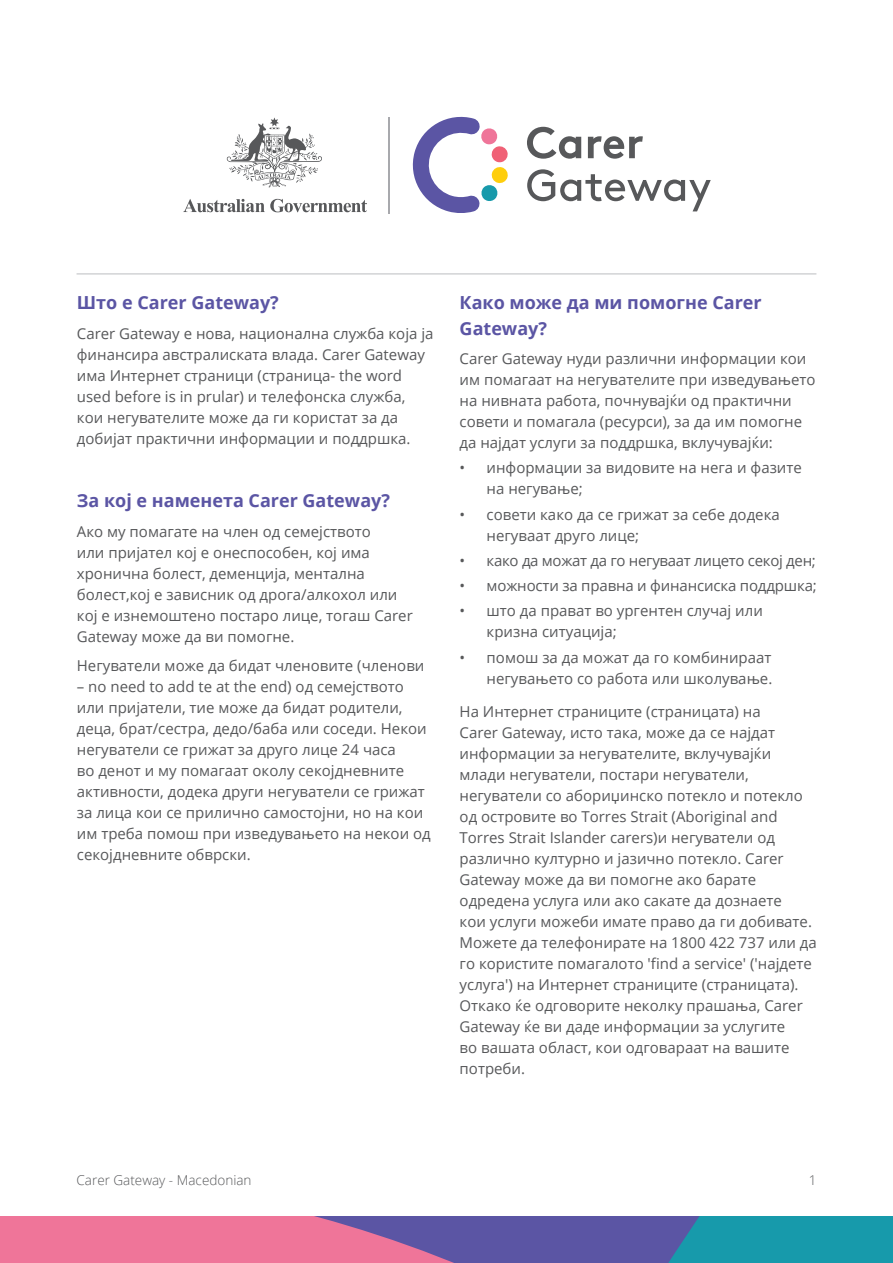
<style>
.page{position:relative;width:893px;height:1263px;background:#fff}
.page>*{position:absolute;margin:0;border:0;box-sizing:border-box;transform-origin:0 0}
.t1{font:700 18px/25.5px "Open Sans";color:#5b55a4}
.t2{font:15px/21px "Open Sans";color:#57585a}
.t3{font:15px "Open Sans";letter-spacing:-.02em;color:#57585a}
.t4{font:300 13.5px "Open Sans";color:#57585a}
</style>
<div class="page">
<hr style="left:77px;top:274px;width:739px;height:1px;background:#bcbdc0">
<svg style="left:412px;top:117px;width:96px;height:96px"></svg>
<svg style="left:527px;top:127px;width:54px;height:32px"></svg>
<svg style="left:588px;top:136px;width:55px;height:23px"></svg>
<svg style="left:527px;top:169px;width:184px;height:42px"></svg>
<hr style="left:388px;top:117px;width:2px;height:96px;background:#a8a9ad">
<svg style="left:227px;top:117px;width:95px;height:70px"></svg>
<svg style="left:183px;top:199px;width:184px;height:13px"></svg>
<svg style="left:0;top:1216px;width:893px;height:47px;background:#8b73a0"></svg>
<p class="t1" style="left:77px;top:289px;width:203px">Што е Carer Gateway?</p>
<p class="t2" style="left:77px;top:322px;width:358px">Carer Gateway е нова, национална служба која ја финансира австралиската влада. Carer Gateway има Интернет страници (страницa- the word used before is in prular) и телефонска служба, кои негувателите може да ги користат за да добијат практични информации и поддршка.</p>
<p class="t1" style="left:77px;top:488px;width:315px">За кој е наменета Carer Gateway?</p>
<p class="t2" style="left:77px;top:520px;width:337px">Ако му помагате на член од семејството<br>или пријател кој е онеспособен, кој има хронична болест, деменција, ментална болест,кој е зависник од дрога/алкохол или кој е изнемоштено постаро лице, тогаш Carer Gateway може да ви помогне.</p>
<p class="t2" style="left:77px;top:655px;width:349px">Негуватели може да бидат членовите (членови</p>
<p class="t2" style="left:77px;top:676px;width:355px">– no need to add te at the end) од семејството или пријатели, тие може да бидат родители, деца, брат/сестра, дедо/баба или соседи. Некои негуватели се грижат за друго лице 24 часа<br>во денот и му помагаат околу секојдневните активности, додека други негуватели се грижат за лица кои се прилично самостојни, но на кои им треба помош при изведувањето на некои од секојдневните обврски.</p>
<p class="t1" style="left:460px;top:289px;width:304px">Како може да ми помогне Carer<br>Gateway?</p>
<p class="t2" style="left:460px;top:348px;width:357px">Carer Gateway нуди различни информации кои им помагаат на негувателите при изведувањето на нивната работа, почнувајќи од практични совети и помагала (рecурcи), за да им помогне да најдат услуги за поддршка, вклучувајќи:</p>
<p class="t2" style="left:487px;top:457px;width:317px;text-indent:-27px">• информации за видовите на нега и фазите на негување;</p>
<p class="t2" style="left:487px;top:503px;width:295px;text-indent:-27px">• совети како да се грижат за себе додека негуваат друго лице;</p>
<p class="t3" style="left:460px;top:550px;width:358px">• како да можат да го негуваат лицето секој ден;</p>
<p class="t2" style="left:460px;top:575px;width:359px">• можности за правна и финансиска поддршка;</p>
<p class="t2" style="left:487px;top:600px;width:278px;text-indent:-27px">• што да прават во ургентен случај или кризна ситуација;</p>
<p class="t2" style="left:460px;top:646px;width:314px;text-align:right">• помош за да можат да го комбинираат негувањето со работа или школување.</p>
<p class="t2" style="left:460px;top:701px;width:359px">На Интернет страниците (страницaтa) на<br>Carer Gateway, исто така, може да се најдат информации за негувателите, вклучувајќи млади негуватели, постари негуватели, негуватели со абориџинско потекло и потекло од островите во Torres Strait (Aboriginal and Torres Strait Islander carers)и негуватели од различно културно и јазично потекло. Carer Gateway може да ви помогне ако барате одредена услуга или ако сакате да дознаете<br>кои услуги можеби имате право да ги добивате.<br>Можете да телефонирате на 1800 422 737 или да го користите помагалото 'find a service' ('најдете услуга') на Интернет страниците (страницaтa).<br>Откако ќе одговорите неколку прашања, Carer Gateway ќе ви даде информации за услугите<br>во вашата област, кои одговараат на вашите потреби.</p>
<p class="t4" style="left:77px;top:1170px;width:177px">Carer Gateway - Macedonian</p>
<p class="t4" style="left:809px;top:1170px;width:9px">1</p>
</div>
